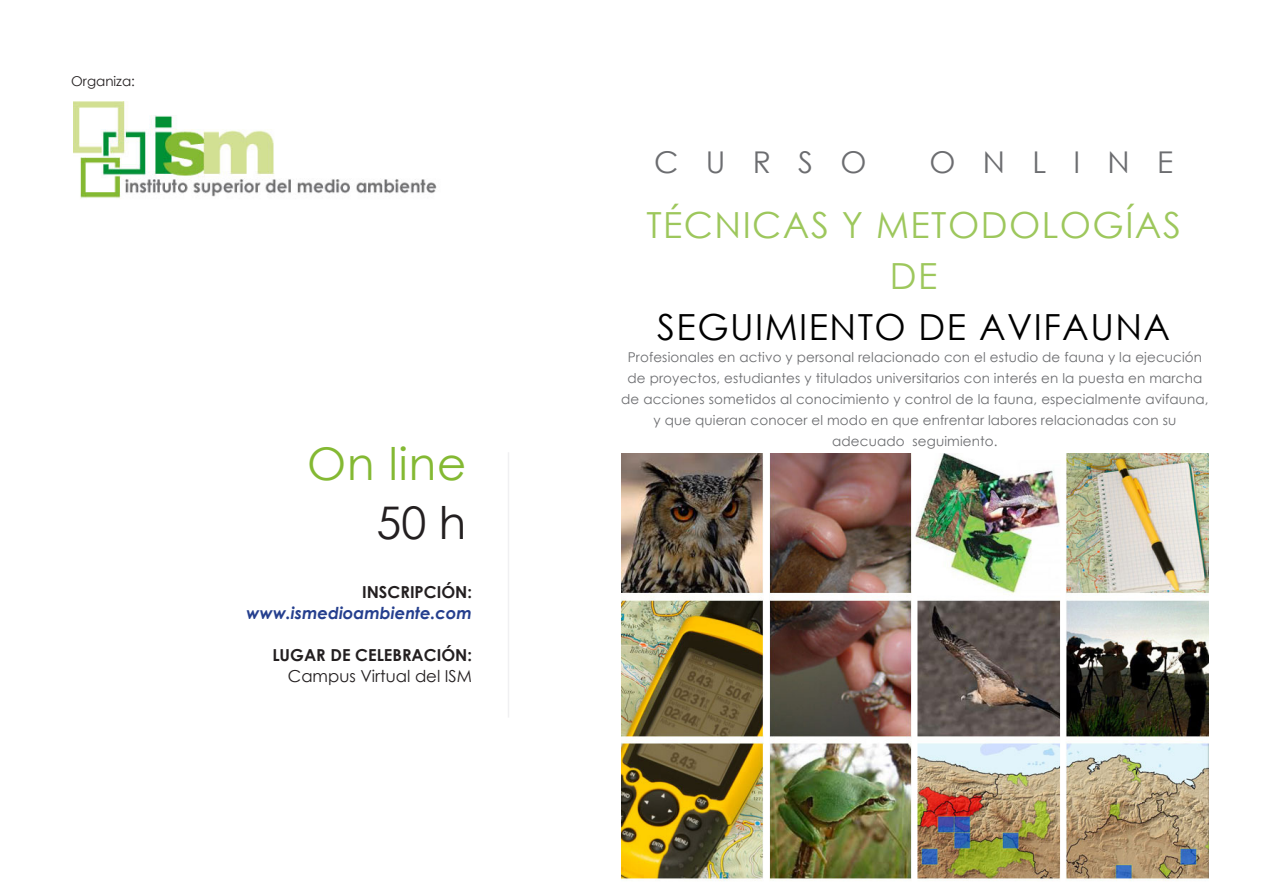
<style>
.page{position:relative;width:1263px;height:893px;background:#fff}
.page>*{position:absolute;margin:0;border:0;box-sizing:border-box;transform-origin:0 0}
.t1{font:45px "Century Gothic";letter-spacing:.02em;color:#84b933}
.t2{font:45px "Century Gothic";color:#231f20}
.t3{font:36px/51px "Century Gothic";letter-spacing:.04em;color:#9dc75c;text-align:center}
.t4{font:36px "Century Gothic";letter-spacing:.04em;color:#000}
.t5{font:30px "Century Gothic";letter-spacing:.91em;color:#6c6d70}
.t6{font:700 16.5px "Century Gothic";color:#231f20}
.t7{font:italic 700 16.5px "Century Gothic";color:#253f8e}
.t8{font:16.5px "Century Gothic";color:#231f20}
.t9{font:13.5px/21px "Century Gothic";letter-spacing:.01em;color:#6c6d70;text-align:center}
.t10{font:13.5px "Century Gothic";color:#231f20}
</style>
<div class="page">
<img style="left:73px;top:101px;width:364px;height:98px">
<hr style="left:508px;top:452px;width:1px;height:266px;background:#f0f0f2">
<img style="left:622px;top:454px;width:587px;height:427px">
<p class="t10" style="left:71px;top:71px;width:65px">Organiza:</p>
<p class="t1" style="left:307px;top:433px;width:161px">On line</p>
<p class="t2" style="left:377px;top:491px;width:91px">50 h</p>
<p class="t6" style="left:362px;top:580px;width:111px">INSCRIPCIÓN:</p>
<p class="t7" style="left:247px;top:601px;width:227px">www.ismedioambiente.com</p>
<p class="t6" style="left:272px;top:643px;width:201px">LUGAR DE CELEBRACIÓN:</p>
<p class="t8" style="left:288px;top:665px;width:186px">Campus Virtual del ISM</p>
<p class="t5" style="left:654px;top:142px;width:214px">CURSO</p>
<p class="t5" style="left:929px;top:142px;width:245px">ONLINE</p>
<p class="t3" style="left:646px;top:198px;width:536px">TÉCNICAS Y METODOLOGÍAS<br>DE</p>
<p class="t4" style="left:657px;top:301px;width:514px">SEGUIMIENTO DE AVIFAUNA</p>
<p class="t9" style="left:621px;top:346px;width:589px">Profesionales en activo y personal relacionado con el estudio de fauna y la ejecución de proyectos, estudiantes y titulados universitarios con interés en la puesta en marcha de acciones sometidos al conocimiento y control de la fauna, especialmente avifauna, y que quieran conocer el modo en que enfrentar labores relacionadas con su adecuado seguimiento.</p>
</div>
